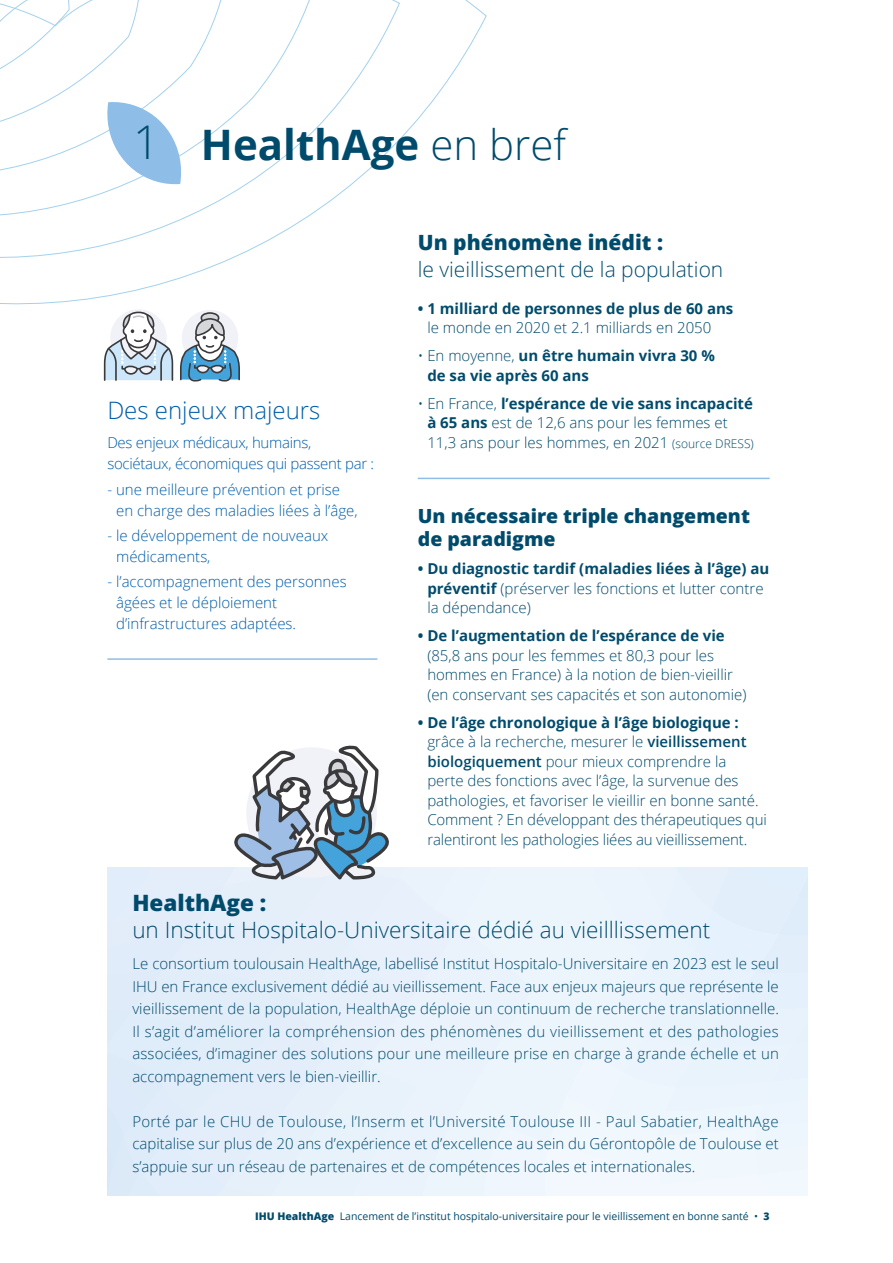
<style>
.page{position:relative;width:893px;height:1263px;background:#fff}
.page>*{position:absolute;margin:0;border:0;box-sizing:border-box;transform-origin:0 0}
.t1{font:300 46.5px "Open Sans";color:#004b6c}
.t2{font:700 42px "Open Sans";color:#004b6c}
.t3{font:300 24px "Open Sans";color:#005da9}
.t4{font:300 22.5px "Open Sans";color:#004b6c}
.t5{font:22.5px "Open Sans";color:#004b6c}
.t6{font:300 21px "Open Sans";color:#004b6c}
.t7{font:800 21px "Open Sans";color:#004b6c}
.t8{font:19.5px/23.4px "Open Sans";color:#004b6c}
.t9{font:300 15px/19.5px "Open Sans";color:#004b6c}
.t10{font:700 15px/19.5px "Open Sans";color:#004b6c}
.t11{font:300 15px/21px "Open Sans";color:#005da9}
.t12{font:300 15px/21px "Open Sans";letter-spacing:-.02em;color:#005da9}
.t13{font:10.5px "Open Sans";color:#004b6c}
.s1{font-weight:300}
.s2{font-weight:700}
.s3{font-size:12px}
.s4{font-weight:600}
.s5{font-weight:800}
</style>
<div class="page">
<div style="left:107px;top:867px;width:701px;height:328px;background:#e8f2fb"></div>
<svg style="left:0;top:0;width:400px;height:298px"></svg>
<svg style="left:0;top:0;width:313px;height:253px"></svg>
<svg style="left:0;top:0;width:227px;height:209px"></svg>
<svg style="left:0;top:0;width:181px;height:185px"></svg>
<hr style="left:107px;top:658px;width:270px;height:2px;background:#8ebde7">
<hr style="left:418px;top:478px;width:352px;height:1px;background:#8ebde7">
<svg style="left:234px;top:745px;width:155px;height:135px"></svg>
<svg style="left:103px;top:309px;width:137px;height:73px"></svg>
<h1 class="t1" style="left:133px;top:110px;width:28px">1</h1>
<h2 class="t2" style="left:201px;top:115px;width:367px">HealthAge <span class="s1">en bref</span></h2>
<h3 class="t3" style="left:107px;top:394px;width:215px">Des enjeux majeurs</h3>
<p class="t12" style="left:107px;top:432px;width:268px">Des enjeux médicaux, humains, sociétaux, économiques qui passent par :</p>
<p class="t11" style="left:116px;top:478px;width:243px;text-indent:-9px">- une meilleure prévention et prise en charge des maladies liées à l’âge,</p>
<p class="t11" style="left:116px;top:524px;width:214px;text-indent:-9px">- le développement de nouveaux médicaments,</p>
<p class="t11" style="left:116px;top:571px;width:232px;text-indent:-9px">- l’accompagnement des personnes âgées et le déploiement d’infrastructures adaptées.</p>
<h3 class="t7" style="left:418px;top:227px;width:247px">Un phénomène inédit :</h3>
<h3 class="t6" style="left:418px;top:255px;width:307px">le vieillissement de la population</h3>
<p class="t10" style="left:418px;top:298px;width:317px">• 1 milliard de personnes de plus de 60 ans</p>
<p class="t9" style="left:427px;top:318px;width:286px">le monde en 2020 et 2.1 milliards en 2050</p>
<p class="t10" style="left:427px;top:346px;width:289px;text-indent:-10px"><span class="s1">• En moyenne,</span> un être humain vivra 30 % de sa vie après 60 ans</p>
<p class="t9" style="left:427px;top:393px;width:328px;text-indent:-10px">• En France, <span class="s2">l’espérance de vie sans incapacité à 65 ans</span> est de 12,6 ans pour les femmes et<br>11,3 ans pour les hommes, en 2021 <span class="s3">(source DRESS)</span></p>
<h3 class="t8" style="left:418px;top:503px;width:334px">Un nécessaire triple changement de paradigme</h3>
<p class="t10" style="left:427px;top:558px;width:344px;text-indent:-10px">• Du diagnostic tardif (maladies liées à l’âge) au préventif <span class="s1">(préserver les fonctions et lutter contre la dépendance)</span></p>
<p class="t10" style="left:418px;top:625px;width:308px">• De l’augmentation de l’espérance de vie</p>
<p class="t9" style="left:427px;top:645px;width:321px">(85,8 ans pour les femmes et 80,3 pour les hommes en France) à la notion de bien-vieillir (en conservant ses capacités et son autonomie)</p>
<p class="t9" style="left:427px;top:712px;width:341px;text-indent:-10px"><span class="s2">• De l’âge chronologique à l’âge biologique : </span>grâce à la recherche, mesurer le <span class="s4">vieillissement biologiquement</span> pour mieux comprendre la<br>perte des fonctions avec l’âge, la survenue des pathologies, et favoriser le vieillir en bonne santé.<br>Comment ? En développant des thérapeutiques qui ralentiront les pathologies liées au vieillissement.</p>
<h3 class="t5" style="left:132px;top:888px;width:136px">HealthAge :</h3>
<h3 class="t4" style="left:132px;top:915px;width:580px">un Institut Hospitalo-Universitaire dédié au vieilllissement</h3>
<p class="t9" style="left:132px;top:952px;width:648px;line-height:22.5px;text-align:justify">Le consortium toulousain HealthAge, labellisé Institut Hospitalo-Universitaire en 2023 est le seul IHU en France exclusivement dédié au vieillissement. Face aux enjeux majeurs que représente le vieillissement de la population, HealthAge déploie un continuum de recherche translationnelle.<br>Il s’agit d’améliorer la compréhension des phénomènes du vieillissement et des pathologies associées, d’imaginer des solutions pour une meilleure prise en charge à grande échelle et un accompagnement vers le bien-vieillir.</p>
<p class="t9" style="left:132px;top:1110px;width:648px;line-height:22.5px;text-align:justify">Porté par le CHU de Toulouse, l’Inserm et l’Université Toulouse III - Paul Sabatier, HealthAge capitalise sur plus de 20 ans d’expérience et d’excellence au sein du Gérontopôle de Toulouse et s’appuie sur un réseau de partenaires et de compétences locales et internationales.</p>
<p class="t13" style="left:255px;top:1209px;width:516px"><span class="s5">IHU HealthAge</span> Lancement de l’institut hospitalo-universitaire pour le vieillissement en bonne santé • <span class="s5">3</span></p>
</div>
